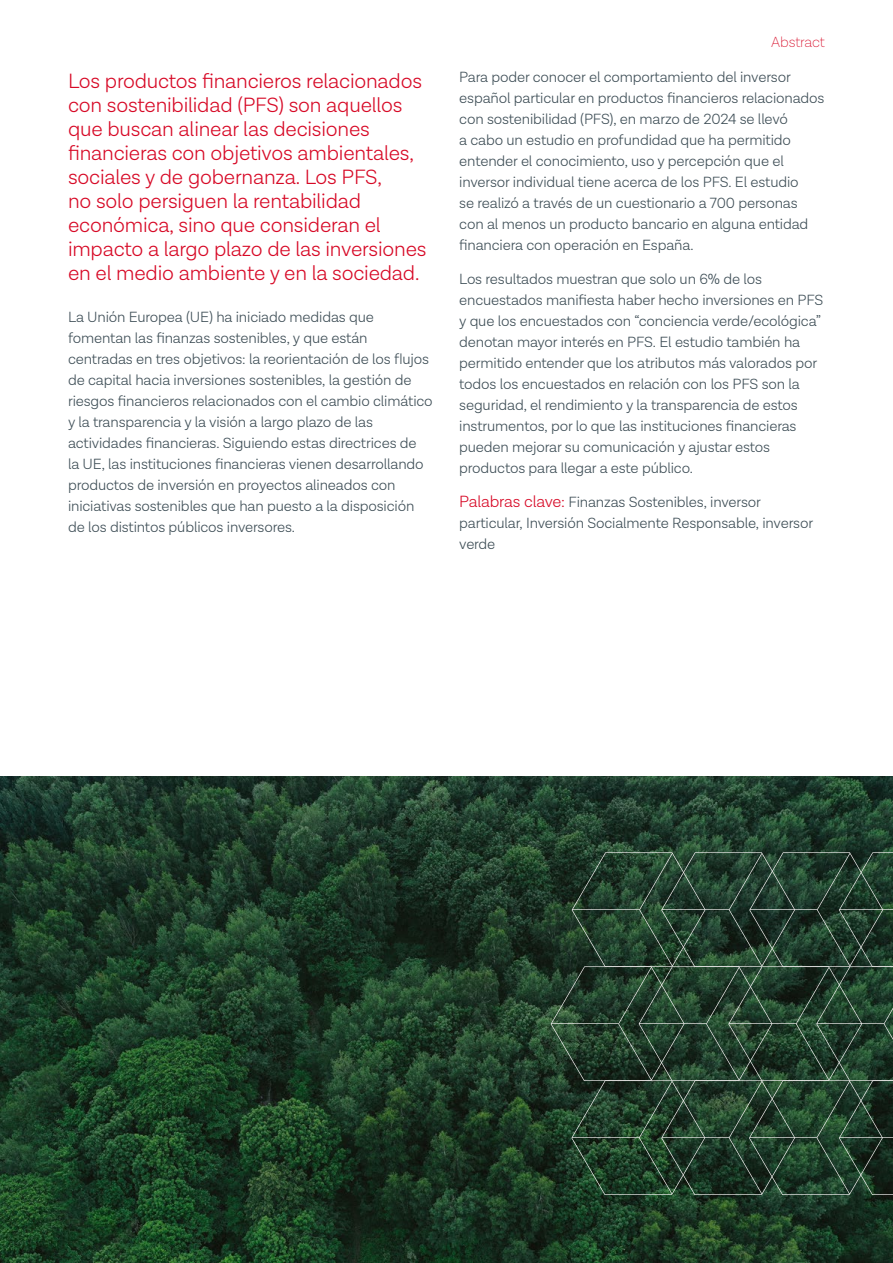
<style>
.page{position:relative;width:893px;height:1263px;background:#fff}
.page>*{position:absolute;margin:0;border:0;box-sizing:border-box;transform-origin:0 0}
.t1{font:300 21px/24px "Lota Grotesque";letter-spacing:-.01em;color:#d70926}
.t2{font:300 15px/21px "Lota Grotesque";letter-spacing:-.01em;color:#3d4d55}
.t3{font:200 15px "Lota Grotesque";letter-spacing:-.01em;color:#d70926}
.s1{font-size:16.5px;color:#d70926}
</style>
<div class="page">
<img style="left:0;top:777px;width:893px;height:486px">
<svg style="left:551px;top:852px;width:342px;height:343px"></svg>
<p class="t1" style="left:68px;top:69px;width:360px">Los productos financieros relacionados con sostenibilidad (PFS) son aquellos que buscan alinear las decisiones financieras con objetivos ambientales, sociales y de gobernanza. Los PFS,<br>no solo persiguen la rentabilidad económica, sino que consideran el impacto a largo plazo de las inversiones en el medio ambiente y en la sociedad.</p>
<p class="t2" style="left:68px;top:307px;width:366px">La Unión Europea (UE) ha iniciado medidas que fomentan las finanzas sostenibles, y que están centradas en tres objetivos: la reorientación de los flujos de capital hacia inversiones sostenibles, la gestión de riesgos financieros relacionados con el cambio climático y la transparencia y la visión a largo plazo de las actividades financieras. Siguiendo estas directrices de<br>la UE, las instituciones financieras vienen desarrollando productos de inversión en proyectos alineados con iniciativas sostenibles que han puesto a la disposición de los distintos públicos inversores.</p>
<p class="t3" style="left:771px;top:34px;width:55px">Abstract</p>
<p class="t2" style="left:459px;top:67px;width:367px">Para poder conocer el comportamiento del inversor español particular en productos financieros relacionados con sostenibilidad (PFS), en marzo de 2024 se llevó<br>a cabo un estudio en profundidad que ha permitido entender el conocimiento, uso y percepción que el inversor individual tiene acerca de los PFS. El estudio<br>se realizó a través de un cuestionario a 700 personas con al menos un producto bancario en alguna entidad financiera con operación en España.</p>
<p class="t2" style="left:459px;top:269px;width:366px">Los resultados muestran que solo un 6% de los encuestados manifiesta haber hecho inversiones en PFS y que los encuestados con “conciencia verde/ecológica” denotan mayor interés en PFS. El estudio también ha permitido entender que los atributos más valorados por todos los encuestados en relación con los PFS son la seguridad, el rendimiento y la transparencia de estos instrumentos, por lo que las instituciones financieras pueden mejorar su comunicación y ajustar estos productos para llegar a este público.</p>
<p class="t2" style="left:459px;top:491px;width:355px"><span class="s1">Palabras clave:</span> Finanzas Sostenibles, inversor particular, Inversión Socialmente Responsable, inversor verde</p>
</div>
